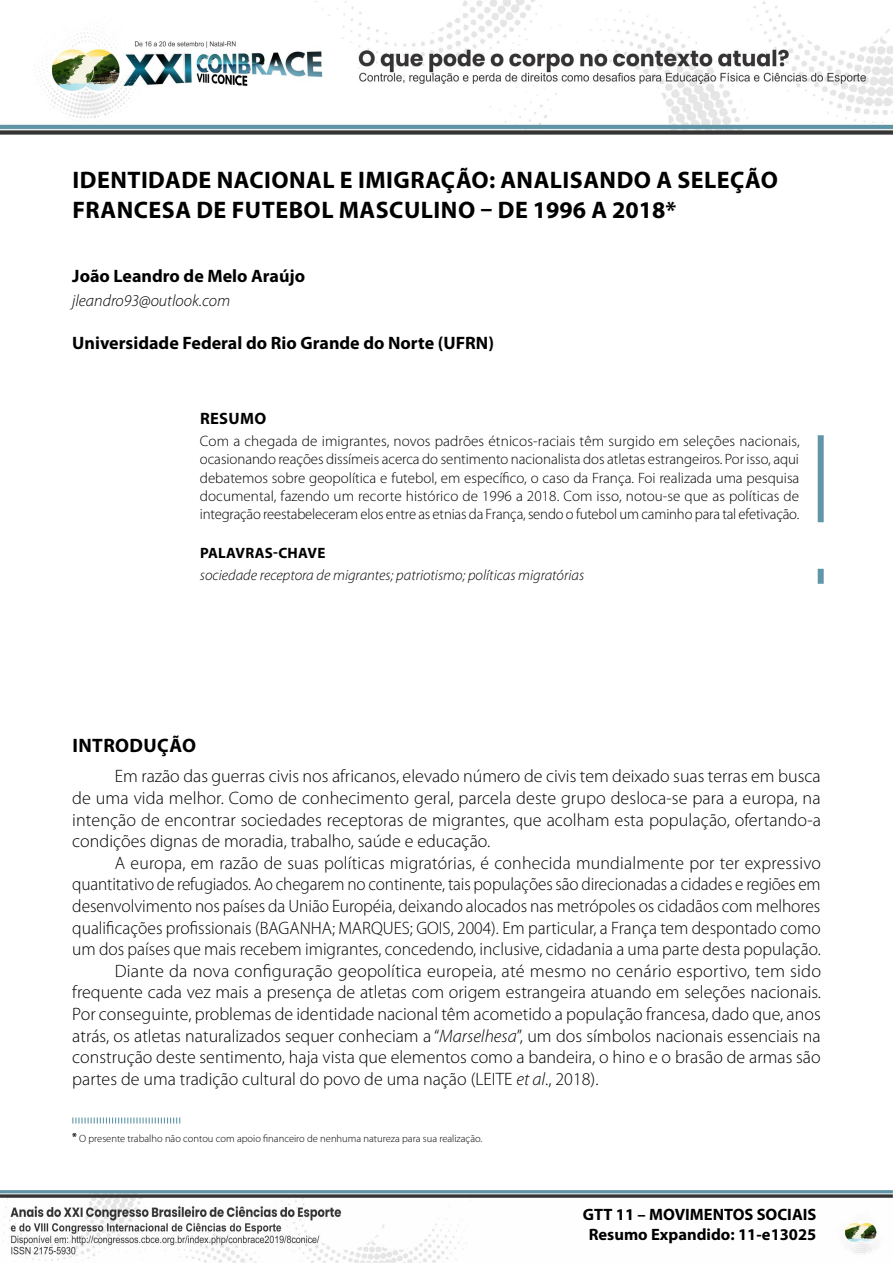
<style>
.page{position:relative;width:893px;height:1263px;background:#fff}
.page>*{position:absolute;margin:0;border:0;box-sizing:border-box;transform-origin:0 0}
.t1{font:700 24px/30px "Myriad Pro";letter-spacing:.02em;color:#000}
.t2{font:700 19.5px "Myriad Pro";letter-spacing:.02em;color:#000}
.t3{font:300 18px/21.6px "Myriad Pro";color:#000;text-align:justify}
.t4{font:300 18px "Myriad Pro";color:#000;scale:.96 1}
.t5{font:700 18px "Myriad Pro";color:#000}
.t6{font:700 16.5px/19.8px "Myriad Pro";color:#000;text-align:center}
.t7{font:italic 300 16.5px "Myriad Pro";color:#000}
.t8{font:300 15px/18px "Myriad Pro";letter-spacing:-.01em;color:#000;text-align:justify}
.t9{font:italic 300 15px "Myriad Pro";color:#000}
.t10{font:700 15px "Myriad Pro";letter-spacing:.02em;color:#000}
.t11{font:300 10.5px "Myriad Pro";color:#000}
.s1{font-style:italic}
.s2{font-weight:700}
</style>
<div class="page">
<img style="left:0;top:0;width:893px;height:134px">
<img style="left:0;top:1190px;width:893px;height:73px">
<div style="left:818px;top:435px;width:6px;height:87px;background:#6196a8"></div>
<div style="left:818px;top:569px;width:6px;height:15px;background:#6196a8"></div>
<svg style="left:72px;top:1117px;width:108px;height:6px"></svg>
<h1 class="t1" style="left:73px;top:164px;width:707px">IDENTIDADE NACIONAL E IMIGRAÇÃO: ANALISANDO A SELEÇÃO<br>FRANCESA DE FUTEBOL MASCULINO – DE 1996 A 2018*<sup>1</sup></h1>
<p class="t5" style="left:72px;top:264px;width:234px">João Leandro de Melo Araújo</p>
<p class="t7" style="left:72px;top:291px;width:159px">jleandro93@outlook.com</p>
<p class="t5" style="left:72px;top:331px;width:423px">Universidade Federal do Rio Grande do Norte (UFRN)</p>
<p class="t6" style="left:200px;top:408px;width:68px">RESUMO</p>
<p class="t8" style="left:200px;top:432px;width:601px">Com a chegada de imigrantes, novos padrões étnicos-raciais têm surgido em seleções nacionais, ocasionando reações dissímeis acerca do sentimento nacionalista dos atletas estrangeiros. Por isso, aqui debatemos sobre geopolítica e futebol, em específico, o caso da França. Foi realizada uma pesquisa documental, fazendo um recorte histórico de 1996 a 2018. Com isso, notou-se que as políticas de integração reestabeleceram elos entre as etnias da França, sendo o futebol um caminho para tal efetivação.</p>
<p class="t10" style="left:200px;top:543px;width:127px">PALAVRAS-CHAVE</p>
<p class="t9" style="left:200px;top:566px;width:386px">sociedade receptora de migrantes; patriotismo; políticas migratórias</p>
<p class="t2" style="left:72px;top:733px;width:125px">INTRODUÇÃO</p>
<p class="t3" style="left:72px;top:765px;width:750px;text-indent:43px">Em razão das guerras civis nos africanos, elevado número de civis tem deixado suas terras em busca de uma vida melhor. Como de conhecimento geral, parcela deste grupo desloca-se para a europa, na intenção de encontrar sociedades receptoras de migrantes, que acolham esta população, ofertando-a condições dignas de moradia, trabalho, saúde e educação.</p>
<p class="t3" style="left:115px;top:852px;width:708px">A europa, em razão de suas políticas migratórias, é conhecida mundialmente por ter expressivo</p>
<p class="t4" style="left:72px;top:873px;width:781px">quantitativo de refugiados. Ao chegarem no continente, tais populações são direcionadas a cidades e regiões em</p>
<p class="t3" style="left:72px;top:895px;width:749px">desenvolvimento nos países da União Européia, deixando alocados nas metrópoles os cidadãos com melhores</p>
<p class="t3" style="left:72px;top:917px;width:750px">qualificações profissionais (BAGANHA; MARQUES; GOIS, 2004). Em particular, a França tem despontado como</p>
<p class="t3" style="left:72px;top:938px;width:750px">um dos países que mais recebem imigrantes, concedendo, inclusive, cidadania a uma parte desta população.</p>
<p class="t3" style="left:115px;top:960px;width:708px">Diante da nova configuração geopolítica europeia, até mesmo no cenário esportivo, tem sido</p>
<p class="t3" style="left:72px;top:981px;width:750px">frequente cada vez mais a presença de atletas com origem estrangeira atuando em seleções nacionais.</p>
<p class="t3" style="left:72px;top:1003px;width:750px">Por conseguinte, problemas de identidade nacional têm acometido a população francesa, dado que, anos</p>
<p class="t3" style="left:72px;top:1025px;width:750px">atrás, os atletas naturalizados sequer conheciam a “<span class="s1">Marselhesa</span>”, um dos símbolos nacionais essenciais na</p>
<p class="t3" style="left:72px;top:1046px;width:750px">construção deste sentimento, haja vista que elementos como a bandeira, o hino e o brasão de armas são</p>
<p class="t3" style="left:72px;top:1068px;width:528px">partes de uma tradição cultural do povo de uma nação (LEITE <span class="s1">et al</span>., 2018).</p>
<p class="t11" style="left:72px;top:1132px;width:412px"><span class="s2">*</span> O presente trabalho não contou com apoio financeiro de nenhuma natureza para sua realização.</p>
<p class="t6" style="left:583px;top:1204px;width:235px">GTT 11 – MOVIMENTOS SOCIAIS<br>Resumo Expandido: 11-e13025</p>
</div>
